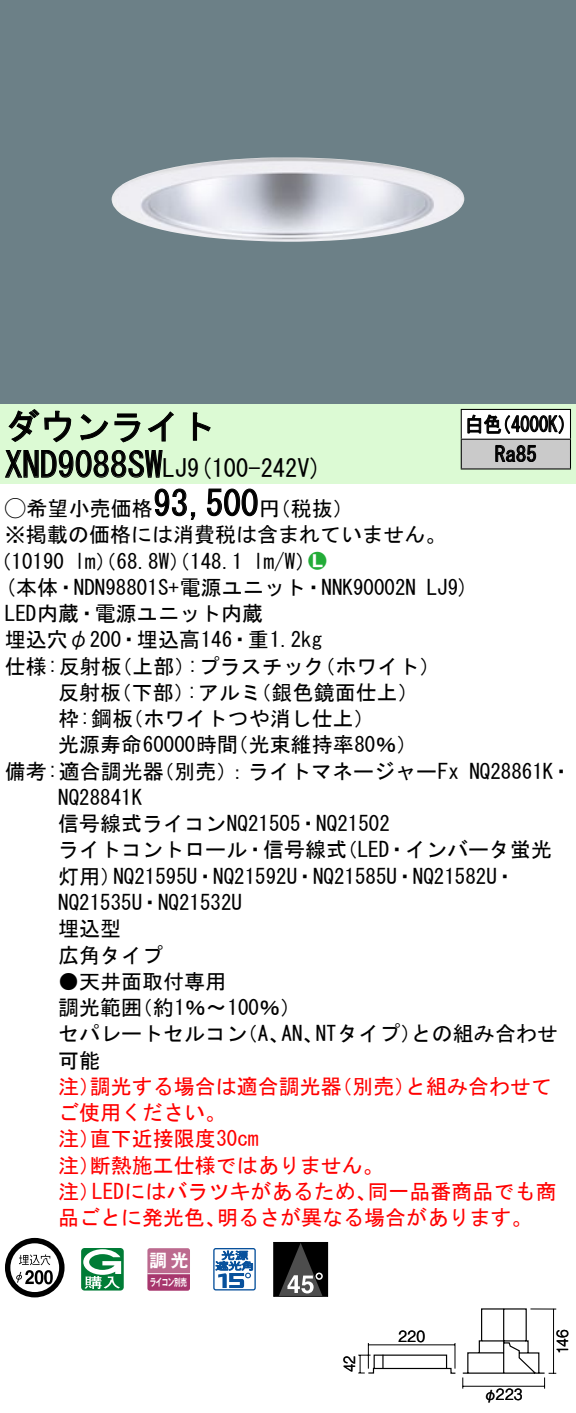
<style>
.page{position:relative;width:576px;height:1413px;background:#fff}
.page>*{position:absolute;margin:0;border:0;box-sizing:border-box;transform-origin:0 0}
.t1{font:35px "MS Gothic";color:#000}
.t2{font:24.5px "MS Gothic";color:#000}
.t3{font:21px/26.2px "MS Gothic";color:#000}
.t4{font:21px/26.2px "MS Gothic";color:#f00}
.t5{font:21px/29.8px "MS Gothic";color:#000;scale:.88 1}
.t6{font:21px "Ford Classification 1";color:#23ac38}
.t7{font:17.5px "Gothic MB101 Pro De Bold 90 pv RKSJ H";color:#fff}
.t8{font:15.4px "Gothic BBB Pro Medium 90 pv RKSJ H";letter-spacing:.015em;color:#000;scale:.9 1}
.t9{font:15.4px "Gothic BBB Pro Medium 90 pv RKSJ H";letter-spacing:.015em;color:#000;scale:.85 1}
.t10{font:10.15px "Gothic MB101 Pro De Bold 90 pv RKSJ H";letter-spacing:-.05em;color:#fff;scale:.65 1}
.s1{font-size:24.5px}
.s2{font-family:"Ford Classification 1"}
.s3{color:#fff}
</style>
<div class="page">
<div style="left:0;top:0;width:575px;height:404px;background:#6c8087"></div>
<img style="left:111px;top:157px;width:353px;height:85px">
<div style="left:0;top:404px;width:575px;height:79px;background:#dcfad4"></div>
<svg style="left:8px;top:409px;width:64px;height:34px"></svg>
<svg style="left:80px;top:413px;width:60px;height:30px"></svg>
<svg style="left:147px;top:411px;width:26px;height:31px"></svg>
<svg style="left:192px;top:412px;width:19px;height:29px"></svg>
<svg style="left:5px;top:450px;width:158px;height:28px"></svg>
<svg style="left:154px;top:488px;width:42px;height:32px"></svg>
<svg style="left:207px;top:488px;width:51px;height:29px"></svg>
<svg style="left:5px;top:1238px;width:59px;height:59px"></svg>
<svg style="left:44px;top:1270px;width:9px;height:14px"></svg>
<svg style="left:81px;top:1248px;width:43px;height:42px"></svg>
<svg style="left:147px;top:1248px;width:43px;height:43px"></svg>
<hr style="left:147px;top:1273px;width:43px;height:1px;background:#fff">
<svg style="left:213px;top:1248px;width:43px;height:42px"></svg>
<div style="left:273px;top:1242px;width:55px;height:55px;border:1px solid #000"></div>
<div style="left:273px;top:1242px;width:54px;height:54px;background:#000"></div>
<svg style="left:279px;top:1243px;width:43px;height:53px"></svg>
<div style="left:461px;top:409px;width:109px;height:30px;background:#fff"></div>
<div style="left:461px;top:439px;width:109px;height:30px;background:#cacaca"></div>
<hr style="left:460px;top:409px;width:110px;height:1px;background:#000">
<hr style="left:569px;top:410px;width:2px;height:29px;background:#000">
<hr style="left:460px;top:439px;width:110px;height:1px;background:#000">
<svg style="left:460px;top:410px;width:1px;height:58px"></svg>
<hr style="left:569px;top:440px;width:2px;height:28px;background:#000">
<hr style="left:460px;top:468px;width:110px;height:2px;background:#000">
<svg style="left:467px;top:414px;width:96px;height:20px"></svg>
<svg style="left:495px;top:445px;width:41px;height:17px"></svg>
<svg style="left:358px;top:1308px;width:198px;height:80px"></svg>
<h1 class="t1" style="left:5px;top:409px;width:212px">ダウンライト</h1>
<p class="t2" style="left:187px;top:456px;width:136px">(9 100-242 (V</p>
<h1 class="t1" style="left:5px;top:447px;width:184px">XND9088SW<span class="s1">LJ</span></h1>
<h1 class="t1" style="left:153px;top:486px;width:106px">93,500</h1>
<p class="t3" style="left:5px;top:495px;width:442px"><span class="s2">A</span>希望小売価格<br>※掲載の価格には消費税は含まれていません。</p>
<p class="t6" style="left:308px;top:550px;width:19px">2<span class="s3">7</span></p>
<p class="t3" style="left:259px;top:495px;width:96px">（円税抜(</p>
<p class="t3" style="left:253px;top:548px;width:64px">l m (W/</p>
<p class="t3" style="left:-9px;top:548px;width:75px">（10190</p>
<p class="t3" style="left:75px;top:548px;width:169px">lm）（68.8 ）（W 148.1</p>
<p class="t5" style="left:494px;top:409px;width:49px;text-indent:-30px">白色<br>Ra85</p>
<p class="t5" style="left:492px;top:409px;width:96px">（4000 (K</p>
<p class="t3" style="left:5px;top:574px;width:412px">(本体・NDN98801 +S 電源ユニット・NNK90002N</p>
<p class="t3" style="left:5px;top:600px;width:259px">LED内蔵・電源ユニット内蔵</p>
<p class="t3" style="left:5px;top:627px;width:318px">埋込穴φ200・埋込高146・重1.2kg</p>
<p class="t3" style="left:314px;top:653px;width:127px">（ホワイト(</p>
<p class="t3" style="left:426px;top:574px;width:44px">LJ (9</p>
<p class="t3" style="left:187px;top:653px;width:139px">:プラスチック</p>
<p class="t3" style="left:5px;top:653px;width:118px">仕様:反射板</p>
<p class="t3" style="left:111px;top:653px;width:85px">（上部）</p>
<p class="t3" style="left:58px;top:679px;width:64px">反射板</p>
<p class="t3" style="left:111px;top:679px;width:85px">（下部）</p>
<p class="t3" style="left:187px;top:679px;width:76px">:アルミ</p>
<p class="t3" style="left:250px;top:679px;width:169px">（銀色鏡面仕上(</p>
<p class="t3" style="left:58px;top:705px;width:76px">枠:鋼板</p>
<p class="t3" style="left:122px;top:705px;width:253px">（ホワイトつや消し仕上(</p>
<p class="t3" style="left:58px;top:732px;width:181px">光源寿命60000時間</p>
<p class="t3" style="left:227px;top:732px;width:191px">（光束維持率80％(</p>
<p class="t3" style="left:153px;top:758px;width:307px">（別売：）ライトマネージャーFx</p>
<p class="t3" style="left:5px;top:758px;width:160px">備考:適合調光器</p>
<p class="t3" style="left:58px;top:784px;width:85px">NQ28841K</p>
<p class="t3" style="left:58px;top:810px;width:333px">信号線式ライコンNQ21505・NQ21502</p>
<p class="t3" style="left:336px;top:837px;width:217px">（LED・インバータ蛍光</p>
<p class="t3" style="left:469px;top:758px;width:104px">NQ28861 ・K</p>
<p class="t3" style="left:113px;top:837px;width:403px;text-indent:-55px">ライトコントロール・信号線式<br>NQ21595 ・U NQ21592 ・U NQ21585 ・U NQ21582 ・U</p>
<p class="t3" style="left:58px;top:863px;width:185px">灯用）<br>NQ21535 ・U NQ21532U埋込型<br>広角タイプ</p>
<p class="t3" style="left:132px;top:968px;width:171px;text-indent:-73px">●天井面取付専用<br>（約1％〜100％(</p>
<p class="t3" style="left:58px;top:994px;width:85px">調光範囲</p>
<p class="t3" style="left:315px;top:1020px;width:107px">NTタイプ）</p>
<p class="t3" style="left:411px;top:1020px;width:148px">との組み合わせ</p>
<p class="t3" style="left:58px;top:1020px;width:190px">セパレートセルコン可能</p>
<p class="t3" style="left:237px;top:1020px;width:54px">（、A</p>
<p class="t3" style="left:281px;top:1020px;width:43px">AN、</p>
<p class="t4" style="left:90px;top:1073px;width:253px">調光する場合は適合調光器</p>
<p class="t4" style="left:331px;top:1073px;width:85px">（別売）</p>
<p class="t4" style="left:405px;top:1073px;width:148px">と組み合わせて</p>
<p class="t4" style="left:58px;top:1073px;width:43px">注）</p>
<p class="t4" style="left:58px;top:1099px;width:169px">ご使用ください。</p>
<p class="t4" style="left:90px;top:1125px;width:170px">直下近接限度30cm</p>
<p class="t4" style="left:90px;top:1125px;width:295px;text-indent:-32px">注）<br>断熱施工仕様ではありません。</p>
<p class="t4" style="left:58px;top:1152px;width:43px">注）</p>
<p class="t4" style="left:92px;top:1178px;width:286px">LEDにはバラツキがあるため、</p>
<p class="t4" style="left:367px;top:1178px;width:190px">同一品番商品でも商</p>
<p class="t4" style="left:58px;top:1178px;width:43px">注）</p>
<p class="t4" style="left:58px;top:1204px;width:169px">品ごとに発光色、</p>
<p class="t4" style="left:217px;top:1204px;width:317px">明るさが異なる場合があります。</p>
<p class="t7" style="left:149px;top:1246px;width:41px">調光</p>
<p class="t10" style="left:150px;top:1274px;width:59px">ライコン別売</p>
<p class="t9" style="left:337px;top:1372px;width:21px;rotate:-90deg">42</p>
<p class="t8" style="left:398px;top:1324px;width:31px">220</p>
<p class="t8" style="left:483px;top:1382px;width:45px">φ223</p>
<p class="t8" style="left:550px;top:1353px;width:29px;rotate:-90deg">146</p>
</div>
